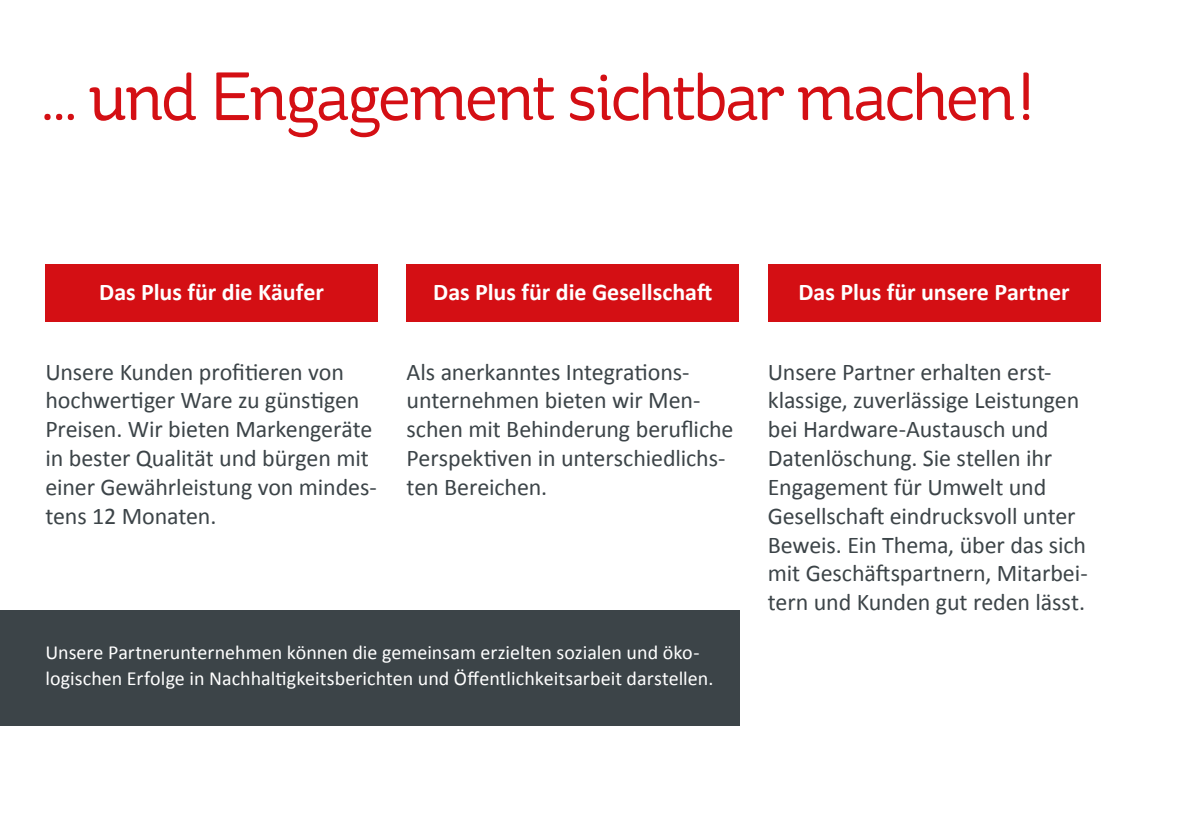
<style>
.page{position:relative;width:1191px;height:840px;background:#fff}
.page>*{position:absolute;margin:0;border:0;box-sizing:border-box;transform-origin:0 0}
.t1{font:68px "St Ryde";letter-spacing:-.05em;color:#d40f14}
.t2{font:24px/28.8px "Calibri";letter-spacing:-.005em;color:#3c4448}
.t3{font:700 24px "Calibri";color:#fff}
.t4{font:20px/26px "Calibri";color:#fff}
</style>
<div class="page">
<div style="left:0;top:610px;width:739px;height:115px;background:#3c4448"></div>
<div style="left:45px;top:264px;width:333px;height:58px;background:#d40f14"></div>
<div style="left:406px;top:264px;width:333px;height:58px;background:#d40f14"></div>
<div style="left:768px;top:264px;width:332px;height:58px;background:#d40f14"></div>
<h1 class="t1" style="left:42px;top:56px;width:993px">… und Engagement sichtbar machen!</h1>
<p class="t3" style="left:99px;top:277px;width:226px">Das Plus für die Käufer</p>
<p class="t3" style="left:433px;top:277px;width:280px">Das Plus für die Gesellschaft</p>
<p class="t3" style="left:798px;top:277px;width:272px">Das Plus für unsere Partner</p>
<p class="t2" style="left:45px;top:357px;width:333px">Unsere Kunden profitieren von hochwertiger Ware zu günstigen<br>Preisen. Wir bieten Markengeräte in bester Qualität und bürgen mit einer Gewährleistung von mindes&shy;tens 12 Monaten.</p>
<p class="t2" style="left:406px;top:357px;width:328px">Als anerkanntes Integrations&shy;unternehmen bieten wir Men&shy;schen mit Behinderung berufliche<br>Perspektiven in unterschiedlichs&shy;ten Bereichen.</p>
<p class="t2" style="left:768px;top:357px;width:321px">Unsere Partner erhalten erst&shy;klassige, zuverlässige Leistungen bei Hardware-Austausch und<br>Datenlöschung. Sie stellen ihr<br>Engagement für Umwelt und<br>Gesellschaft eindrucksvoll unter<br>Beweis. Ein Thema, über das sich mit Geschäftspartnern, Mitarbei&shy;tern und Kunden gut reden lässt.</p>
<p class="t4" style="left:45px;top:639px;width:669px">Unsere Partnerunternehmen können die gemeinsam erzielten sozialen und öko&shy;logischen Erfolge in Nachhaltigkeitsberichten und Öffentlichkeitsarbeit darstellen.</p>
</div>
